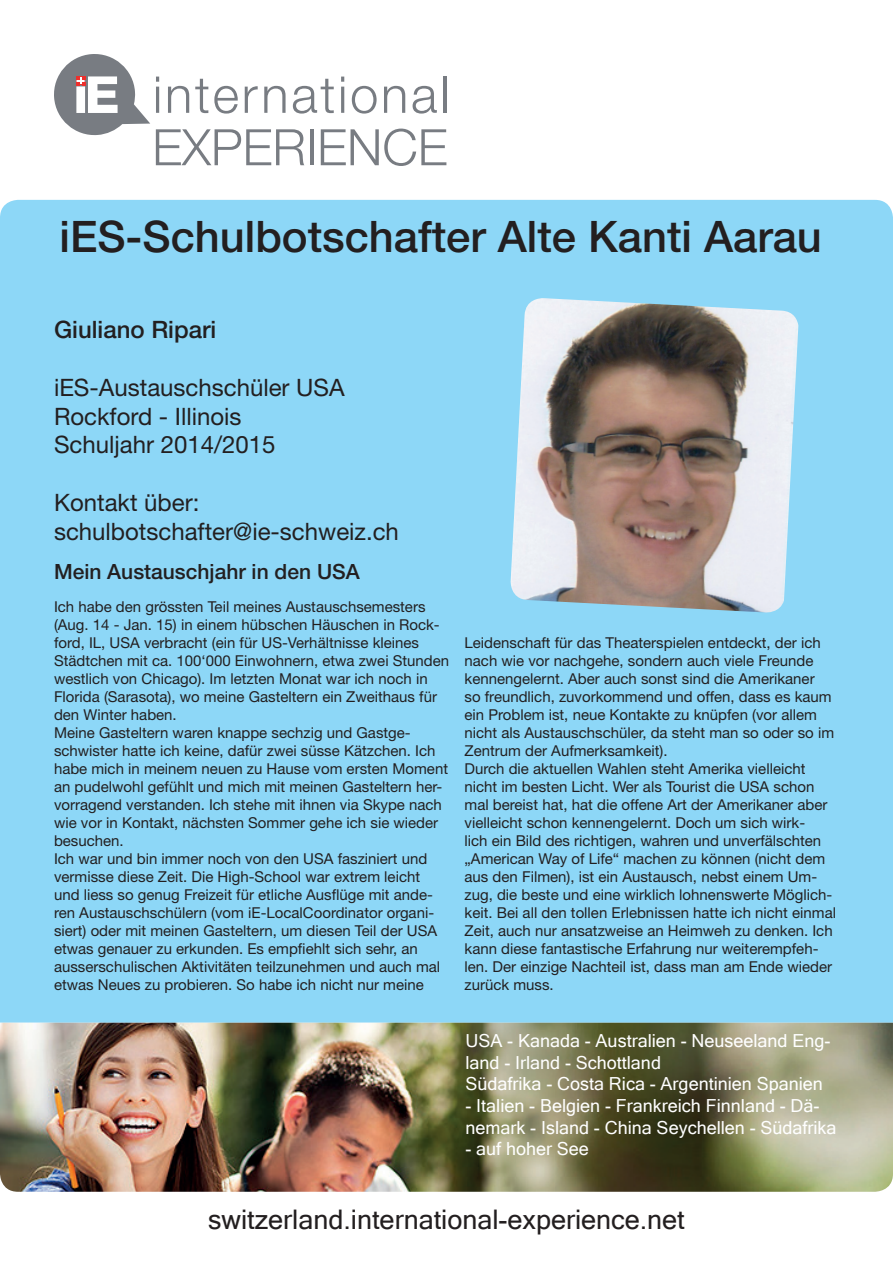
<style>
.page{position:relative;width:893px;height:1263px;background:#fff}
.page>*{position:absolute;margin:0;border:0;box-sizing:border-box;transform-origin:0 0}
.t1{font:500 43.5px "Helvetica Neue LT Std";color:#231f20}
.t2{font:27px "Microsoft Sans Serif";color:#231f20}
.t3{font:24px/28.8px "Helvetica Neue LT Std";color:#231f20}
.t4{font:500 24px "Helvetica Neue LT Std";color:#231f20}
.t5{font:500 21px "Helvetica Neue LT Std";color:#231f20}
.t6{font:18px/21.6px "Microsoft Sans Serif";color:#fff}
.t7{font:15px/18px "Helvetica Neue LT Std";color:#231f20}
</style>
<div class="page">
<div style="left:0;top:200px;width:893px;height:823px;background:#8dd7f7"></div>
<hr style="left:156px;top:87px;width:3px;height:26px;background:#787c82">
<svg style="left:156px;top:77px;width:3px;height:5px"></svg>
<svg style="left:168px;top:86px;width:21px;height:27px"></svg>
<svg style="left:195px;top:79px;width:13px;height:34px"></svg>
<svg style="left:214px;top:86px;width:24px;height:28px"></svg>
<svg style="left:245px;top:86px;width:13px;height:27px"></svg>
<svg style="left:264px;top:86px;width:22px;height:27px"></svg>
<svg style="left:293px;top:79px;width:41px;height:35px"></svg>
<hr style="left:341px;top:87px;width:3px;height:26px;background:#787c82">
<svg style="left:341px;top:77px;width:3px;height:5px"></svg>
<svg style="left:352px;top:86px;width:25px;height:28px"></svg>
<svg style="left:384px;top:86px;width:21px;height:27px"></svg>
<svg style="left:413px;top:86px;width:24px;height:28px"></svg>
<hr style="left:443px;top:77px;width:3px;height:36px;background:#787c82">
<svg style="left:156px;top:129px;width:148px;height:36px"></svg>
<hr style="left:310px;top:129px;width:3px;height:36px;background:#787c82">
<svg style="left:321px;top:129px;width:125px;height:37px"></svg>
<svg style="left:54px;top:54px;width:96px;height:82px"></svg>
<img style="left:0;top:1023px;width:893px;height:169px">
<img style="left:510px;top:298px;width:288px;height:315px">
<h1 class="t1" style="left:60px;top:211px;width:764px">iES-Schulbotschafter Alte Kanti Aarau</h1>
<h3 class="t4" style="left:54px;top:315px;width:164px">Giuliano Ripari</h3>
<h3 class="t3" style="left:54px;top:373px;width:292px">iES-Austauschschüler USA<br>Rockford - Illinois<br>Schuljahr 2014/2015</h3>
<h3 class="t3" style="left:54px;top:488px;width:346px">Kontakt über: schulbotschafter@ie-schweiz.ch</h3>
<h3 class="t5" style="left:54px;top:559px;width:307px">Mein Austauschjahr in den USA</h3>
<p class="t7" style="left:54px;top:597px;width:397px">Ich habe den grössten Teil meines Austauschsemesters (Aug. 14 - Jan. 15) in einem hübschen Häuschen in Rock&shy;ford, IL, USA verbracht (ein für US-Verhältnisse kleines Städtchen mit ca. 100‘000 Einwohnern, etwa zwei Stunden westlich von Chicago). Im letzten Monat war ich noch in Florida (Sarasota), wo meine Gasteltern ein Zweithaus für den Winter haben.<br>Meine Gasteltern waren knappe sechzig und Gastge&shy;schwister hatte ich keine, dafür zwei süsse Kätzchen. Ich habe mich in meinem neuen zu Hause vom ersten Moment an pudelwohl gefühlt und mich mit meinen Gasteltern her&shy;vorragend verstanden. Ich stehe mit ihnen via Skype nach wie vor in Kontakt, nächsten Sommer gehe ich sie wieder besuchen.<br>Ich war und bin immer noch von den USA fasziniert und vermisse diese Zeit. Die High-School war extrem leicht und liess so genug Freizeit für etliche Ausflüge mit ande&shy;ren Austauschschülern (vom iE-LocalCoordinator organi&shy;siert) oder mit meinen Gasteltern, um diesen Teil der USA etwas genauer zu erkunden. Es empfiehlt sich sehr, an ausserschulischen Aktivitäten teilzunehmen und auch mal etwas Neues zu probieren. So habe ich nicht nur meine</p>
<p class="t7" style="left:465px;top:633px;width:373px">Leidenschaft für das Theaterspielen entdeckt, der ich nach wie vor nachgehe, sondern auch viele Freunde kennengelernt. Aber auch sonst sind die Amerikaner<br>so freundlich, zuvorkommend und offen, dass es kaum ein Problem ist, neue Kontakte zu knüpfen (vor allem nicht als Austauschschüler, da steht man so oder so im Zentrum der Aufmerksamkeit).<br>Durch die aktuellen Wahlen steht Amerika vielleicht nicht im besten Licht. Wer als Tourist die USA schon mal bereist hat, hat die offene Art der Amerikaner aber vielleicht schon kennengelernt. Doch um sich wirk-<br>lich ein Bild des richtigen, wahren und unverfälschten „American Way of Life“ machen zu können (nicht dem aus den Filmen), ist ein Austausch, nebst einem Um&shy;zug, die beste und eine wirklich lohnenswerte Möglich&shy;keit. Bei all den tollen Erlebnissen hatte ich nicht einmal Zeit, auch nur ansatzweise an Heimweh zu denken. Ich kann diese fantastische Erfahrung nur weiterempfeh&shy;len. Der einzige Nachteil ist, dass man am Ende wieder zurück muss.</p>
<p class="t6" style="left:465px;top:1030px;width:366px">USA - Kanada - Australien - Neuseeland Eng&shy;land - Irland - Schottland<br>Südafrika - Costa Rica - Argentinien Spanien</p>
<p class="t6" style="left:465px;top:1095px;width:373px">- Italien - Belgien - Frankreich Finnland - Dä&shy;nemark - Island - China Seychellen - Südafrika</p>
<p class="t6" style="left:465px;top:1138px;width:125px">- auf hoher See</p>
<h2 class="t2" style="left:208px;top:1204px;width:478px">switzerland.international-experience.net</h2>
</div>
